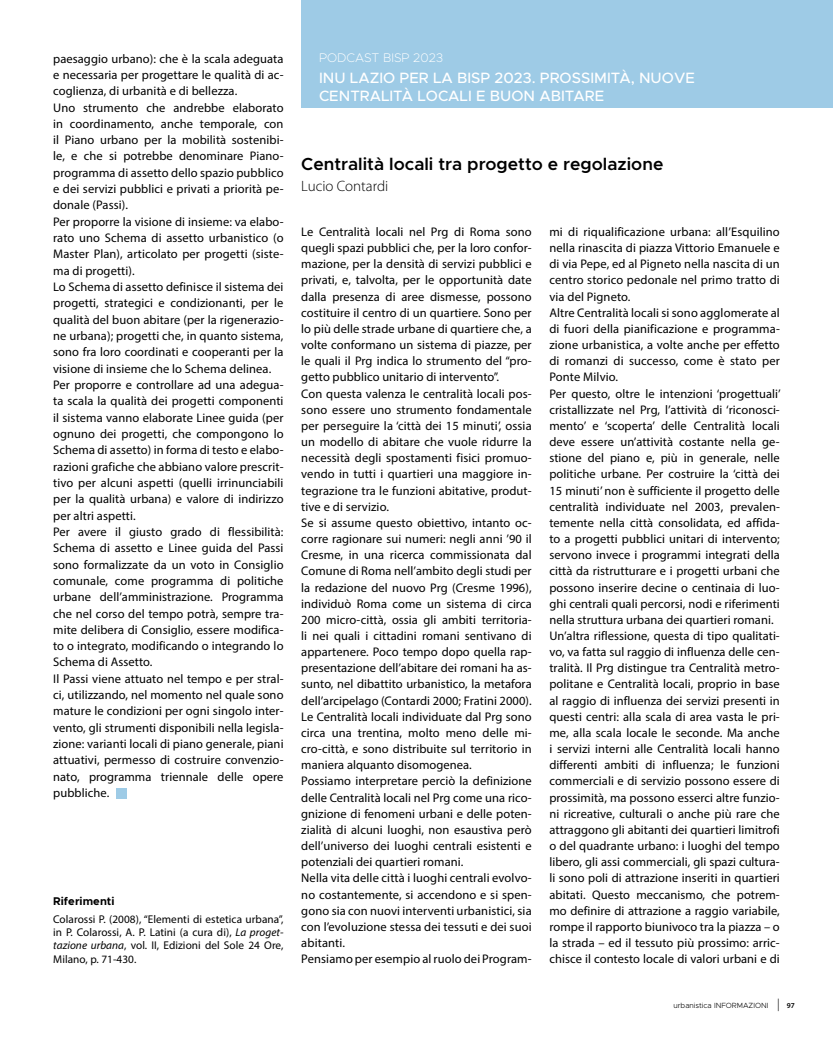
<style>
.page{position:relative;width:833px;height:1053px;background:#fff}
.page>*{position:absolute;margin:0;border:0;box-sizing:border-box;transform-origin:0 0}
.t1{font:600 17.5px "Metropolis";color:#000}
.t2{font:500 15px/18px "Metropolis";color:#fff}
.t3{font:300 15px "Myriad Pro";color:#000}
.t4{font:12.5px/16.1px "Myriad Pro";letter-spacing:.005em;color:#000}
.t5{font:200 12.5px "Metropolis";color:#fff}
.t6{font:11.25px/13.2px "Myriad Pro";letter-spacing:.005em;color:#000;text-align:justify}
.t7{font:700 11.25px "Metropolis";letter-spacing:.005em;color:#000}
.t8{font:300 7.5px "Metropolis";color:#000}
.s1{font-style:italic}
.s2{font-family:"Myriad Pro";font-size:12.5px}
.s3{font-family:"Myriad Pro";font-weight:600}
</style>
<div class="page">
<div style="left:116px;top:788px;width:11px;height:10px;background:#9ecbe6"></div>
<div style="left:301px;top:0;width:532px;height:107px;background:#9ecbe6"></div>
<p class="t4" style="left:53px;top:50px;width:232px">paesaggio urbano): che è la scala adeguata e necessaria per progettare le qualità di ac&shy;coglienza, di urbanità e di bellezza.<br>Uno strumento che andrebbe elaborato in coordinamento, anche temporale, con il Piano urbano per la mobilità sostenibi&shy;le, e che si potrebbe denominare Piano&shy;programma di assetto dello spazio pubblico e dei servizi pubblici e privati a priorità pe&shy;donale (Passi).<br>Per proporre la visione di insieme: va elabo&shy;rato uno Schema di assetto urbanistico (o Master Plan), articolato per progetti (siste&shy;ma di progetti).<br>Lo Schema di assetto definisce il sistema dei progetti, strategici e condizionanti, per le qualità del buon abitare (per la rigenerazio&shy;ne urbana); progetti che, in quanto sistema, sono fra loro coordinati e cooperanti per la visione di insieme che lo Schema delinea.<br>Per proporre e controllare ad una adegua&shy;ta scala la qualità dei progetti componenti il sistema vanno elaborate Linee guida (per ognuno dei progetti, che compongono lo Schema di assetto) in forma di testo e elabo&shy;razioni grafiche che abbiano valore prescrit&shy;tivo per alcuni aspetti (quelli irrinunciabili per la qualità urbana) e valore di indirizzo per altri aspetti.<br>Per avere il giusto grado di flessibilità:<br>Schema di assetto e Linee guida del Passi sono formalizzate da un voto in Consiglio comunale, come programma di politiche urbane dell’amministrazione. Programma che nel corso del tempo potrà, sempre tra&shy;mite delibera di Consiglio, essere modifica&shy;to o integrato, modificando o integrando lo Schema di Assetto.<br>Il Passi viene attuato nel tempo e per stral&shy;ci, utilizzando, nel momento nel quale sono mature le condizioni per ogni singolo inter&shy;vento, gli strumenti disponibili nella legisla&shy;zione: varianti locali di piano generale, piani attuativi, permesso di costruire convenzio&shy;nato, programma triennale delle opere pubbliche.</p>
<p class="t7" style="left:53px;top:893px;width:63px">Riferimenti</p>
<p class="t6" style="left:53px;top:912px;width:232px">Colarossi P. (2008), “Elementi di estetica urbana”, in P. Colarossi, A. P. Latini (a cura di), <span class="s1">La proget&shy;tazione urbana</span>, vol. II, Edizioni del Sole 24 Ore, Milano, p. 71-430.</p>
<p class="t5" style="left:319px;top:50px;width:126px">PODCAST BISP 2023</p>
<p class="t2" style="left:319px;top:69px;width:377px">INU LAZIO PER LA BISP 2023. PROSSIMITÀ, NUOVE<br>CENTRALITÀ LOCALI E BUON ABITARE</p>
<h1 class="t1" style="left:301px;top:153px;width:363px">Centralità locali tra progetto e regolazione</h1>
<p class="t3" style="left:301px;top:178px;width:88px">Lucio Contardi</p>
<p class="t4" style="left:301px;top:223px;width:232px">Le Centralità locali nel Prg di Roma sono quegli spazi pubblici che, per la loro confor&shy;mazione, per la densità di servizi pubblici e privati, e, talvolta, per le opportunità date dalla presenza di aree dismesse, possono costituire il centro di un quartiere. Sono per lo più delle strade urbane di quartiere che, a volte conformano un sistema di piazze, per le quali il Prg indica lo strumento del “pro&shy;getto pubblico unitario di intervento”.<br>Con questa valenza le centralità locali pos&shy;sono essere uno strumento fondamentale per perseguire la ‘città dei 15 minuti’, ossia un modello di abitare che vuole ridurre la necessità degli spostamenti fisici promuo&shy;vendo in tutti i quartieri una maggiore in&shy;tegrazione tra le funzioni abitative, produt&shy;tive e di servizio.<br>Se si assume questo obiettivo, intanto oc&shy;corre ragionare sui numeri: negli anni ’90 il Cresme, in una ricerca commissionata dal Comune di Roma nell’ambito degli studi per la redazione del nuovo Prg (Cresme 1996), individuò Roma come un sistema di circa 200 micro-città, ossia gli ambiti territoria&shy;li nei quali i cittadini romani sentivano di appartenere. Poco tempo dopo quella rap&shy;presentazione dell’abitare dei romani ha as&shy;sunto, nel dibattito urbanistico, la metafora dell’arcipelago (Contardi 2000; Fratini 2000).<br>Le Centralità locali individuate dal Prg sono circa una trentina, molto meno delle mi&shy;cro-città, e sono distribuite sul territorio in maniera alquanto disomogenea.<br>Possiamo interpretare perciò la definizione delle Centralità locali nel Prg come una rico&shy;gnizione di fenomeni urbani e delle poten&shy;zialità di alcuni luoghi, non esaustiva però dell’universo dei luoghi centrali esistenti e potenziali dei quartieri romani.<br>Nella vita delle città i luoghi centrali evolvo&shy;no costantemente, si accendono e si spen&shy;gono sia con nuovi interventi urbanistici, sia con l’evoluzione stessa dei tessuti e dei suoi abitanti.<br>Pensiamo per esempio al ruolo dei Program-</p>
<p class="t4" style="left:549px;top:223px;width:233px">mi di riqualificazione urbana: all’Esquilino nella rinascita di piazza Vittorio Emanuele e di via Pepe, ed al Pigneto nella nascita di un centro storico pedonale nel primo tratto di via del Pigneto.<br>Altre Centralità locali si sono agglomerate al di fuori della pianificazione e programma&shy;zione urbanistica, a volte anche per effetto di romanzi di successo, come è stato per Ponte Milvio.<br>Per questo, oltre le intenzioni ‘progettuali’ cristallizzate nel Prg, l’attività di ‘riconosci&shy;mento’ e ‘scoperta’ delle Centralità locali deve essere un’attività costante nella ge&shy;stione del piano e, più in generale, nelle politiche urbane. Per costruire la ‘città dei 15 minuti’ non è sufficiente il progetto delle centralità individuate nel 2003, prevalen&shy;temente nella città consolidata, ed affida&shy;to a progetti pubblici unitari di intervento; servono invece i programmi integrati della città da ristrutturare e i progetti urbani che possono inserire decine o centinaia di luo&shy;ghi centrali quali percorsi, nodi e riferimenti nella struttura urbana dei quartieri romani.<br>Un’altra riflessione, questa di tipo qualitati&shy;vo, va fatta sul raggio di influenza delle cen&shy;tralità. Il Prg distingue tra Centralità metro&shy;politane e Centralità locali, proprio in base al raggio di influenza dei servizi presenti in questi centri: alla scala di area vasta le pri&shy;me, alla scala locale le seconde. Ma anche i servizi interni alle Centralità locali hanno differenti ambiti di influenza; le funzioni commerciali e di servizio possono essere di prossimità, ma possono esserci altre funzio&shy;ni ricreative, culturali o anche più rare che attraggono gli abitanti dei quartieri limitrofi o del quadrante urbano: i luoghi del tempo libero, gli assi commerciali, gli spazi cultura&shy;li sono poli di attrazione inseriti in quartieri abitati. Questo meccanismo, che potrem&shy;mo definire di attrazione a raggio variabile, rompe il rapporto biunivoco tra la piazza – o la strada – ed il tessuto più prossimo: arric&shy;chisce il contesto locale di valori urbani e di</p>
<p class="t8" style="left:673px;top:1000px;width:123px">urbanistica INFORMAZIONI <span class="s2">|</span> <span class="s3">97</span></p>
</div>
